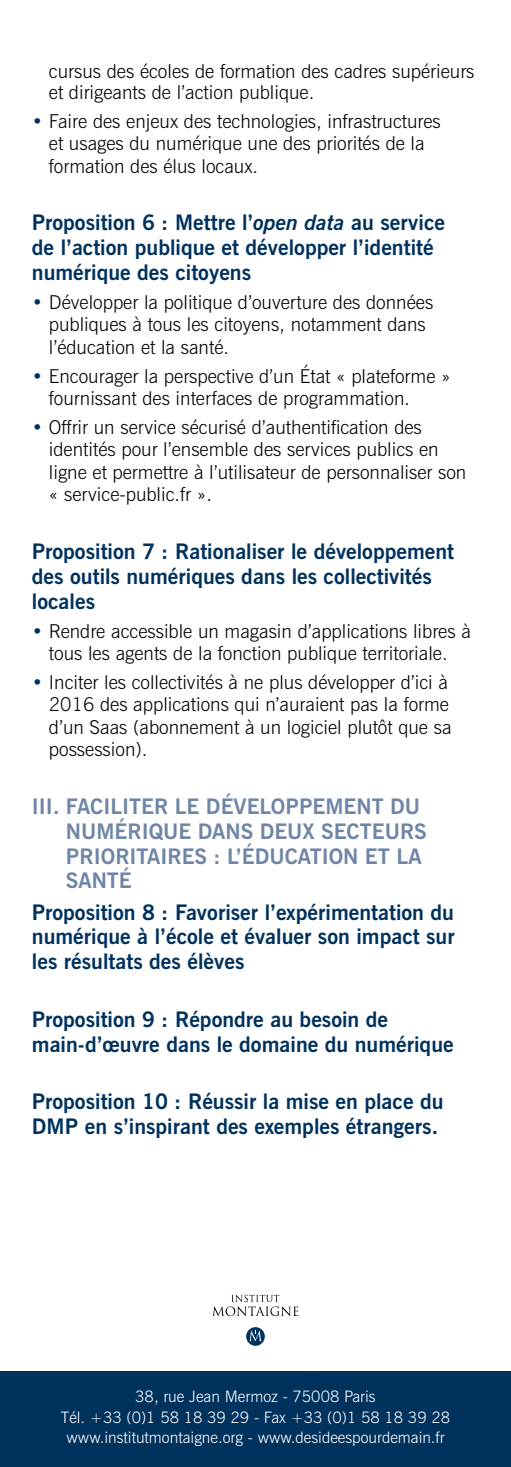
<style>
.page{position:relative;width:511px;height:1467px;background:#fff}
.page>*{position:absolute;margin:0;border:0;box-sizing:border-box;transform-origin:0 0}
.t1{font:700 21.38px/24.8px "News Gothic BT";color:#00325e}
.t2{font:700 21.38px/24.8px "News Gothic BT";color:#7086a7}
.t3{font:300 19.12px/22.5px "News Gothic BT";color:#000}
.t4{font:300 15.75px/20.2px "News Gothic BT";color:#fff;text-align:center}
.s1{color:#00325e}
.s2{font-style:italic}
</style>
<div class="page">
<div style="left:0;top:1371px;width:510px;height:96px;background:#00325e"></div>
<svg style="left:212px;top:1295px;width:86px;height:21px"></svg>
<svg style="left:246px;top:1327px;width:18px;height:19px"></svg>
<svg style="left:249px;top:1330px;width:13px;height:11px"></svg>
<p class="t3" style="left:49px;top:61px;width:426px;line-height:20.2px">cursus des écoles de formation des cadres supérieurs et dirigeants de l’action publique.</p>
<p class="t3" style="left:49px;top:109px;width:393px;text-indent:-17px"><span class="s1">•</span> Faire des enjeux des technologies, infrastructures et usages du numérique une des priorités de la formation des élus locaux.</p>
<p class="t1" style="left:32px;top:210px;width:414px">Proposition 6 : Mettre l’<span class="s2">open data</span> au service de l’action publique et développer l’identité numérique des citoyens</p>
<p class="t3" style="left:49px;top:290px;width:385px;text-indent:-17px"><span class="s1">•</span> Développer la politique d’ouverture des données publiques à tous les citoyens, notamment dans l’éducation et la santé.</p>
<p class="t3" style="left:49px;top:364px;width:403px;text-indent:-17px"><span class="s1">•</span> Encourager la perspective d’un État « plateforme » fournissant des interfaces de programmation.</p>
<p class="t3" style="left:49px;top:416px;width:418px;text-indent:-17px"><span class="s1">•</span> Offrir un service sécurisé d’authentification des identités pour l’ensemble des services publics en ligne et permettre à l’utilisateur de personnaliser son « service-public.fr ».</p>
<p class="t1" style="left:32px;top:539px;width:423px">Proposition 7 : Rationaliser le développement des outils numériques dans les collectivités locales</p>
<p class="t3" style="left:32px;top:619px;width:440px;text-align:center"><span class="s1">•</span> Rendre accessible un magasin d’applications libres à tous les agents de la fonction publique territoriale.</p>
<p class="t3" style="left:49px;top:671px;width:404px;text-indent:-17px"><span class="s1">•</span> Inciter les collectivités à ne plus développer d’ici à 2016 des applications qui n’auraient pas la forme d’un Saas (abonnement à un logiciel plutôt que sa possession).</p>
<p class="t2" style="left:66px;top:794px;width:362px;text-indent:-34px">III . Faciliter le développem ent du num érique dans deux secteurs prioritaires : l’éducation et la santé</p>
<p class="t1" style="left:32px;top:899px;width:424px;text-align:justify">Proposition 8 : Favoriser l’expérimentation du numérique à l’école et évaluer son impact sur les résultats des élèves</p>
<p class="t1" style="left:32px;top:1007px;width:423px">Proposition 9 : Répondre au besoin de main-d’œuvre dans le domaine du numérique</p>
<p class="t1" style="left:32px;top:1089px;width:413px">Proposition 10 : Réussir la mise en place du<br>DMP en s’inspirant des exemples étrangers.</p>
<p class="t4" style="left:61px;top:1387px;width:390px">38, rue Jean Mermoz - 75008 Paris<br>Tél. +33 (0)1 58 18 39 29 - Fax +33 (0)1 58 18 39 28 www.institutmontaigne.org - www.desideespourdemain.fr</p>
</div>
